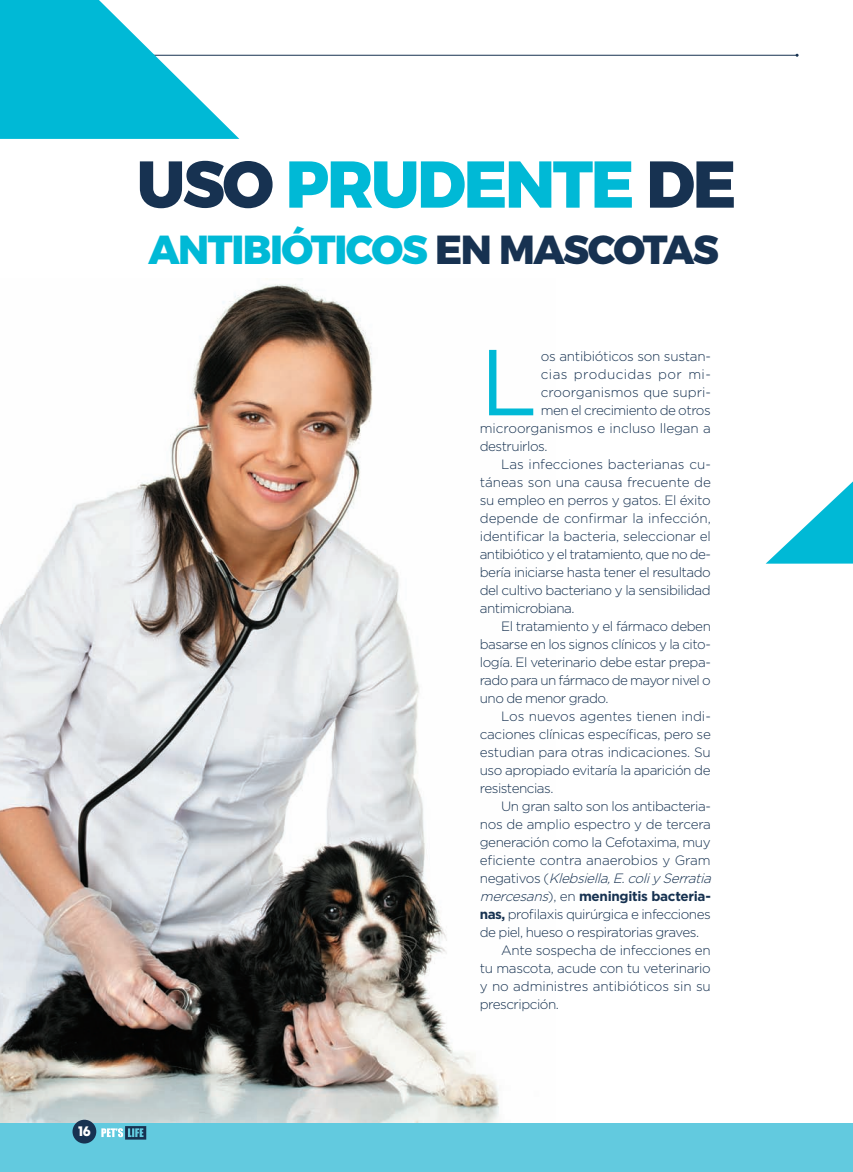
<style>
.page{position:relative;width:853px;height:1172px;background:#fff}
.page>*{position:absolute;margin:0;border:0;box-sizing:border-box;transform-origin:0 0}
.t1{font:93.45px "Gotham";color:#00b9d6}
.t2{font:800 66px "Montserrat";letter-spacing:-.035em;color:#00b9d6}
.t3{font:800 40.5px "Montserrat";letter-spacing:-.035em;color:#00b9d6}
.t4{font:14.4px "Mont Heavy DEMO";color:#fff;scale:.93 1}
.t5{font:300 13.5px/18px "Gotham";letter-spacing:-.035em;color:#173251;text-align:justify}
.t6{font:300 13.5px "Gotham";letter-spacing:-.005em;color:#173251}
.t7{font:300 13.5px "Gotham";color:#173251}
.t8{font:300 13.5px "Gotham";letter-spacing:.03em;color:#173251}
.s1{color:#173251}
.s2{font-style:italic}
.s3{font-weight:700}
</style>
<div class="page">
<img style="left:0;top:284px;width:499px;height:839px">
<svg style="left:766px;top:481px;width:87px;height:83px"></svg>
<hr style="left:0;top:55px;width:797px;height:1px;background:#173251">
<div style="left:0;top:1123px;width:853px;height:49px;background:#62cadf"></div>
<div style="left:72px;top:1120px;width:24px;height:23px;background:#173251;border-radius:50%"></div>
<svg style="left:101px;top:1126px;width:45px;height:13px"></svg>
<svg style="left:0;top:0;width:239px;height:139px"></svg>
<p class="t4" style="left:78px;top:1123px;width:15px">16</p>
<p class="t2" style="left:137px;top:129px;width:601px"><span class="s1">USO</span> PRUDENTE <span class="s1">DE</span></p>
<p class="t3" style="left:148px;top:216px;width:572px">ANTIBIÓTICOS <span class="s1">EN MASCOTAS</span></p>
<p class="t1" style="left:480px;top:322px;width:59px">L</p>
<p class="t5" style="left:541px;top:347px;width:171px">os antibióticos son sustan-</p>
<p class="t8" style="left:541px;top:366px;width:171px">cias producidas por mi-</p>
<p class="t7" style="left:541px;top:384px;width:171px">croorganismos que supri-</p>
<p class="t5" style="left:541px;top:401px;width:171px">men el crecimiento de otros</p>
<p class="t6" style="left:480px;top:420px;width:233px">microorganismos e incluso llegan a</p>
<p class="t5" style="left:480px;top:437px;width:69px">destruirlos.</p>
<p class="t5" style="left:480px;top:455px;width:233px;text-indent:21px">Las infecciones bacterianas cu&shy;táneas son una causa frecuente de su empleo en perros y gatos. El éxito depende de confirmar la infección, identificar la bacteria, seleccionar el antibiótico y el tratamiento, que no de&shy;bería iniciarse hasta tener el resultado del cultivo bacteriano y la sensibilidad antimicrobiana.</p>
<p class="t5" style="left:480px;top:617px;width:233px;text-indent:21px">El tratamiento y el fármaco deben basarse en los signos clínicos y la cito&shy;logía. El veterinario debe estar prepa&shy;rado para un fármaco de mayor nivel o uno de menor grado.</p>
<p class="t5" style="left:480px;top:707px;width:233px;text-indent:21px">Los nuevos agentes tienen indi&shy;caciones clínicas específicas, pero se estudian para otras indicaciones. Su uso apropiado evitaría la aparición de resistencias.</p>
<p class="t5" style="left:480px;top:797px;width:237px;text-align:left;text-indent:21px">Un gran salto son los antibacteria&shy;nos de amplio espectro y de tercera generación como la Cefotaxima, muy eficiente contra anaerobios y Gram n e g a t i v o s ( <span class="s2">Klebsiella,E.coliySerratia mercesans</span>), en <span class="s3">meningitis bacteria&shy;nas,</span> profilaxis quirúrgica e infecciones de piel, hueso o respiratorias graves.</p>
<p class="t5" style="left:480px;top:941px;width:233px;text-indent:21px">Ante sospecha de infecciones en tu mascota, acude con tu veterinario y no administres antibióticos sin su prescripción.</p>
</div>
